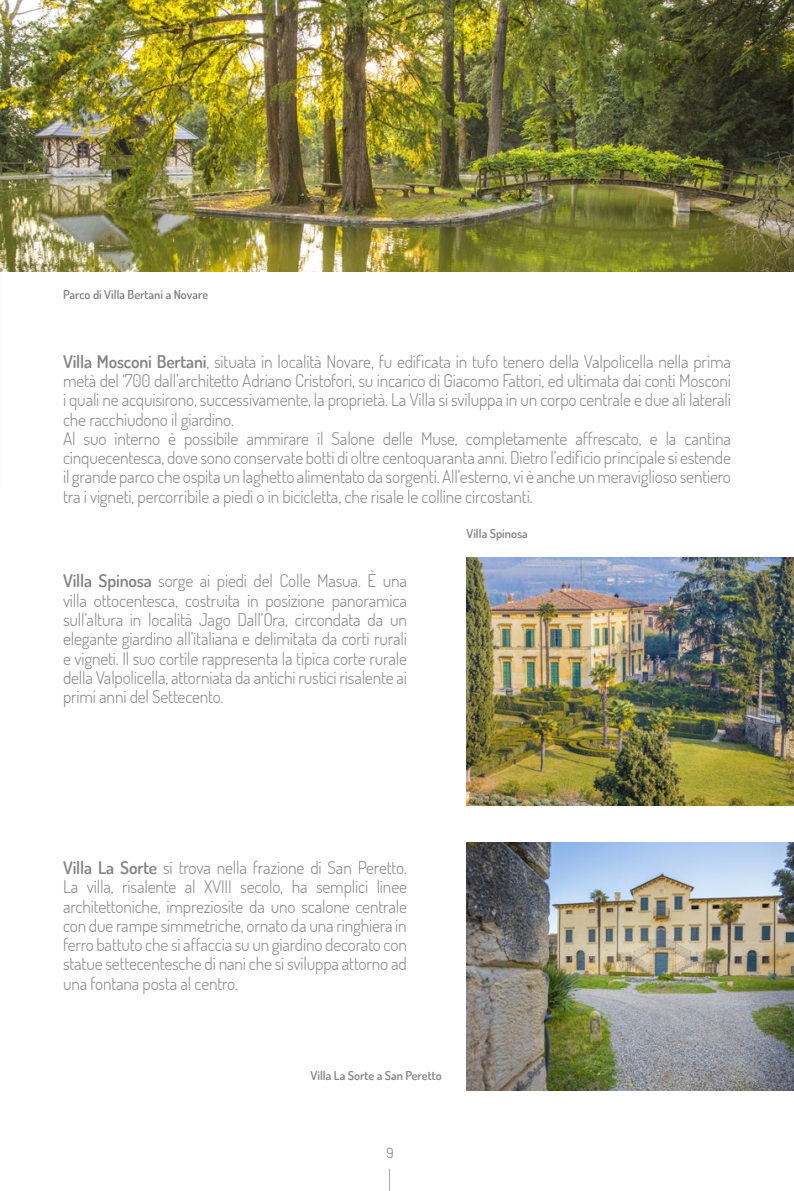
<style>
.page{position:relative;width:794px;height:1191px;background:#fff}
.page>*{position:absolute;margin:0;border:0;box-sizing:border-box;transform-origin:0 0}
.t1{font:300 17.5px/19.2px "Dosis";letter-spacing:-.01em;color:#838386;text-align:justify}
.t2{font:300 14px "Dosis";color:#70706f}
.t3{font:600 12.25px "Dosis";color:#838386}
.s1{font-weight:600}
</style>
<div class="page">
<svg style="left:389px;top:1168px;width:1px;height:23px"></svg>
<img style="left:466px;top:842px;width:328px;height:248px">
<img style="left:466px;top:557px;width:328px;height:248px">
<img style="left:0;top:0;width:794px;height:272px">
<p class="t3" style="left:63px;top:287px;width:147px">Parco di Villa Bertani a Novare</p>
<p class="t1" style="left:63px;top:351px;width:669px;text-align:left"><span class="s1">Villa Mosconi Bertani</span>, situata in località Novare, fu edificata in tufo tenero della Valpolicella nella prima metà del ‘700 dall’architetto Adriano Cristofori, su incarico di Giacomo Fattori, ed ultimata dai conti Mosconi i quali ne acquisirono, successivamente, la proprietà. La Villa si sviluppa in un corpo centrale e due ali laterali che racchiudono il giardino.<br>Al suo interno è possibile ammirare il Salone delle Muse, completamente affrescato, e la cantina cinquecentesca, dove sono conservate botti di oltre centoquaranta anni. Dietro l’edificio principale si estende il grande parco che ospita un laghetto alimentato da sorgenti. All’esterno, vi è anche un meraviglioso sentiero tra i vigneti, percorribile a piedi o in bicicletta, che risale le colline circostanti.</p>
<p class="t1" style="left:63px;top:571px;width:345px"><span class="s1">Villa Spinosa</span> sorge ai piedi del Colle Masua. È una villa ottocentesca, costruita in posizione panoramica sull’altura in località Jago Dall’Ora, circondata da un elegante giardino all’italiana e delimitata da corti rurali e vigneti. Il suo cortile rappresenta la tipica corte rurale della Valpolicella, attorniata da antichi rustici risalente ai primi anni del Settecento.</p>
<p class="t3" style="left:466px;top:526px;width:63px">Villa Spinosa</p>
<p class="t1" style="left:63px;top:857px;width:345px"><span class="s1">Villa La Sorte</span> si trova nella frazione di San Peretto.<br>La villa, risalente al XVIII secolo, ha semplici linee architettoniche, impreziosite da uno scalone centrale con due rampe simmetriche, ornato da una ringhiera in ferro battuto che si affaccia su un giardino decorato con statue settecentesche di nani che si sviluppa attorno ad una fontana posta al centro.</p>
<p class="t3" style="left:310px;top:1067px;width:133px">Villa La Sorte a San Peretto</p>
<p class="t2" style="left:386px;top:1143px;width:9px">9</p>
</div>
